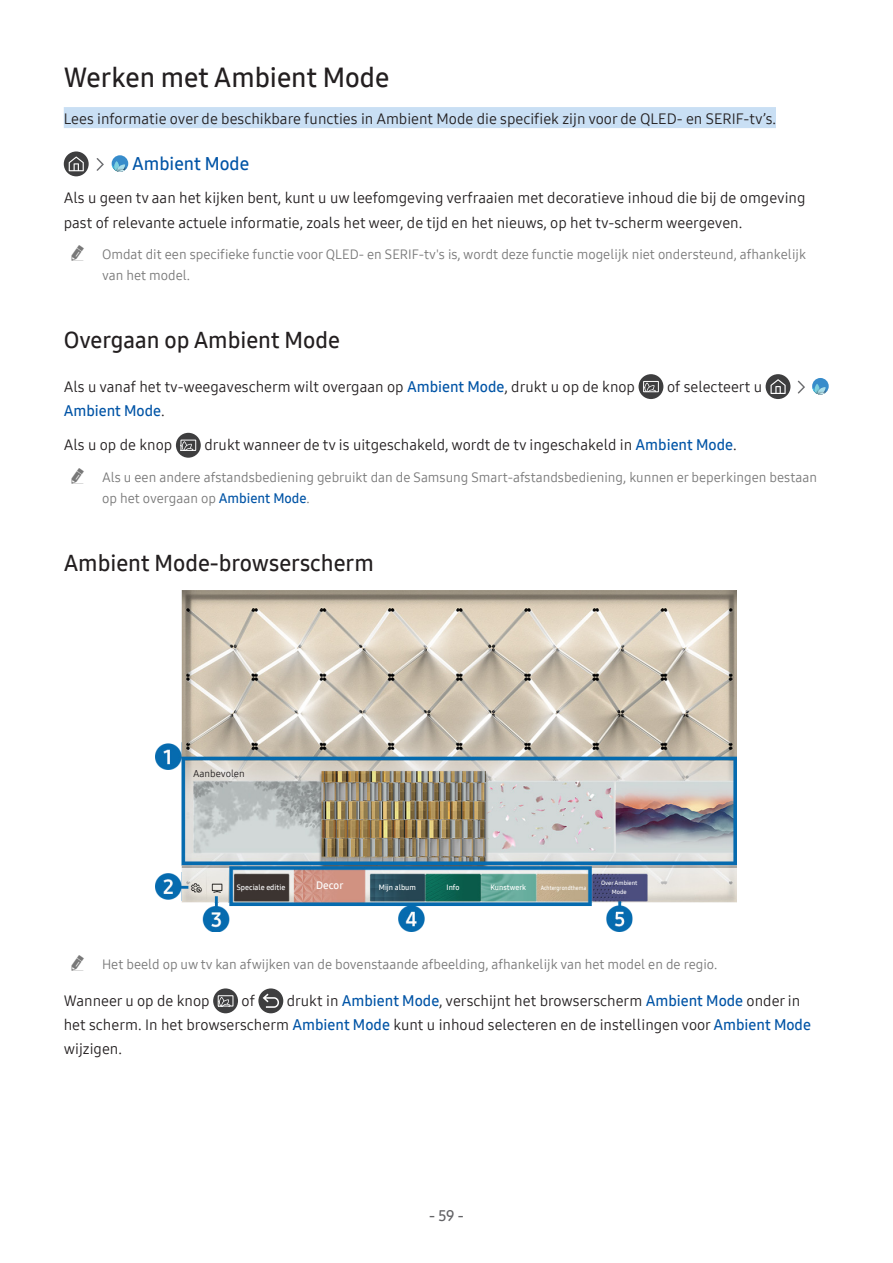
<style>
.page{position:relative;width:893px;height:1263px;background:#fff}
.page>*{position:absolute;margin:0;border:0;box-sizing:border-box;transform-origin:0 0}
.Heading1{font:27px "Samsung One 600";color:#231f20}
.Heading2{font:22.5px "Samsung One 600";color:#231f20}
.Description-navi{font:18px "Samsung One 600";color:#0154a6}
.Description{font:15px/24px "Samsung One 400";color:#231f20}
.Heading1-Info{font:15px "Samsung One 400";color:#231f20}
.Description-2{font:15px "Samsung One 600";color:#0154a6}
.t1{font:15px "Samsung One 600";color:#636366}
.t2{font:13.5px/21px "Samsung One 400";color:#787878}
.Description-Center-C{font:10.5px "Samsung One 600";letter-spacing:-.005em;color:#fff}
.Description-Cell{font:9.9px "Samsung One 400";color:#231f20}
.Description-Center-C-2{font:7.5px "Samsung One 600";color:#fff}
.Description-Center-C-3{font:6px "Samsung One 600";color:#fff;scale:.9 1}
.Description-Center-C-4{font:6px/9px "Samsung One 600";color:#fff;text-align:center}
.s1{font-family:"Samsung One 600";color:#0154a6}
.s2{font-family:"Samsung One 400";color:#231f20}
</style>
<div class="page">
<div style="left:64px;top:107px;width:712px;height:21px;background:#c9dff4"></div>
<svg style="left:64px;top:151px;width:25px;height:25px"></svg>
<svg style="left:69px;top:156px;width:15px;height:15px"></svg>
<svg style="left:97px;top:158px;width:7px;height:13px"></svg>
<svg style="left:112px;top:155px;width:16px;height:17px"></svg>
<svg style="left:112px;top:163px;width:16px;height:9px"></svg>
<div style="left:639px;top:374px;width:24px;height:25px;background:#3e3e3f;border-radius:50%"></div>
<svg style="left:645px;top:383px;width:10px;height:7px"></svg>
<div style="left:643px;top:381px;width:16px;height:11px;border:1px solid #fff"></div>
<div style="left:766px;top:374px;width:24px;height:25px;background:#3e3e3f;border-radius:50%"></div>
<svg style="left:770px;top:379px;width:16px;height:15px"></svg>
<svg style="left:798px;top:381px;width:7px;height:12px"></svg>
<svg style="left:812px;top:378px;width:17px;height:17px"></svg>
<svg style="left:812px;top:385px;width:17px;height:10px"></svg>
<svg style="left:176px;top:433px;width:25px;height:25px"></svg>
<svg style="left:183px;top:442px;width:10px;height:7px"></svg>
<div style="left:181px;top:440px;width:15px;height:11px;border:1px solid #fff"></div>
<img style="left:155px;top:590px;width:582px;height:342px">
<svg style="left:213px;top:988px;width:25px;height:25px"></svg>
<svg style="left:220px;top:997px;width:11px;height:7px"></svg>
<div style="left:218px;top:995px;width:15px;height:11px;border:1px solid #fff"></div>
<div style="left:258px;top:988px;width:25px;height:25px;background:#3e3e3f;border-radius:50%"></div>
<svg style="left:263px;top:993px;width:16px;height:15px"></svg>
<p class="Heading1" style="left:64px;top:59px;width:327px">Werken met Ambient Mode</p>
<p class="Heading1-Info" style="left:64px;top:108px;width:714px">Lees informatie over de beschikbare functies in Ambient Mode die specifiek zijn voor de QLED- en SERIF-tv’s.</p>
<p class="Description-navi" style="left:132px;top:152px;width:118px">Ambient Mode</p>
<p class="Description" style="left:64px;top:186px;width:743px">Als u geen tv aan het kijken bent, kunt u uw leefomgeving verfraaien met decoratieve inhoud die bij de omgeving past of relevante actuele informatie, zoals het weer, de tijd en het nieuws, op het tv-scherm weergeven.</p>
<p class="t2" style="left:102px;top:244px;width:705px">Omdat dit een specifieke functie voor QLED- en SERIF-tv's is, wordt deze functie mogelijk niet ondersteund, afhankelijk van het model.</p>
<p class="Heading2" style="left:64px;top:325px;width:278px">Overgaan op Ambient Mode</p>
<p class="Description" style="left:64px;top:374px;width:573px">Als u vanaf het tv-weegavescherm wilt overgaan op <span class="s1">Ambient Mode</span>, drukt u op de knop</p>
<p class="Description" style="left:667px;top:374px;width:97px">of selecteert u</p>
<p class="Description-2" style="left:64px;top:400px;width:103px">Ambient Mode<span class="s2">.</span></p>
<p class="Description" style="left:64px;top:433px;width:110px">Als u op de knop</p>
<p class="Description" style="left:204px;top:433px;width:534px">drukt wanneer de tv is uitgeschakeld, wordt de tv ingeschakeld in <span class="s1">Ambient Mode</span>.</p>
<p class="t2" style="left:102px;top:466px;width:716px">Als u een andere afstandsbediening gebruikt dan de Samsung Smart-afstandsbediening, kunnen er beperkingen bestaan op het overgaan op <span class="s1">Ambient Mode</span>.</p>
<p class="Heading2" style="left:64px;top:548px;width:312px">Ambient Mode-browserscherm</p>
<p class="Description-Cell" style="left:193px;top:767px;width:53px">Aanbevolen</p>
<p class="Description-Center-C-2" style="left:237px;top:882px;width:50px">Speciale editie</p>
<p class="Description-Center-C" style="left:316px;top:878px;width:29px">Decor</p>
<p class="Description-Center-C-2" style="left:379px;top:882px;width:39px">Mijn album</p>
<p class="Description-Center-C-2" style="left:447px;top:882px;width:14px">Info</p>
<p class="Description-Center-C-2" style="left:490px;top:882px;width:37px">Kunstwerk</p>
<p class="Description-Center-C-3" style="left:541px;top:883px;width:52px">Achtergrondthema</p>
<p class="Description-Center-C-4" style="left:601px;top:878px;width:38px">Over Ambient<br>Mode</p>
<p class="t2" style="left:102px;top:954px;width:617px">Het beeld op uw tv kan afwijken van de bovenstaande afbeelding, afhankelijk van het model en de regio.</p>
<p class="Description" style="left:64px;top:988px;width:147px">Wanneer u op de knop</p>
<p class="Description" style="left:242px;top:988px;width:15px">of</p>
<p class="Description" style="left:64px;top:988px;width:749px;text-indent:223px">drukt in <span class="s1">Ambient Mode</span>, verschijnt het browserscherm <span class="s1">Ambient Mode</span> onder in het scherm. In het browserscherm <span class="s1">Ambient Mode</span> kunt u inhoud selecteren en de instellingen voor <span class="s1">Ambient Mode </span>wijzigen.</p>
<p class="t1" style="left:429px;top:1205px;width:36px">- 59 -</p>
</div>
